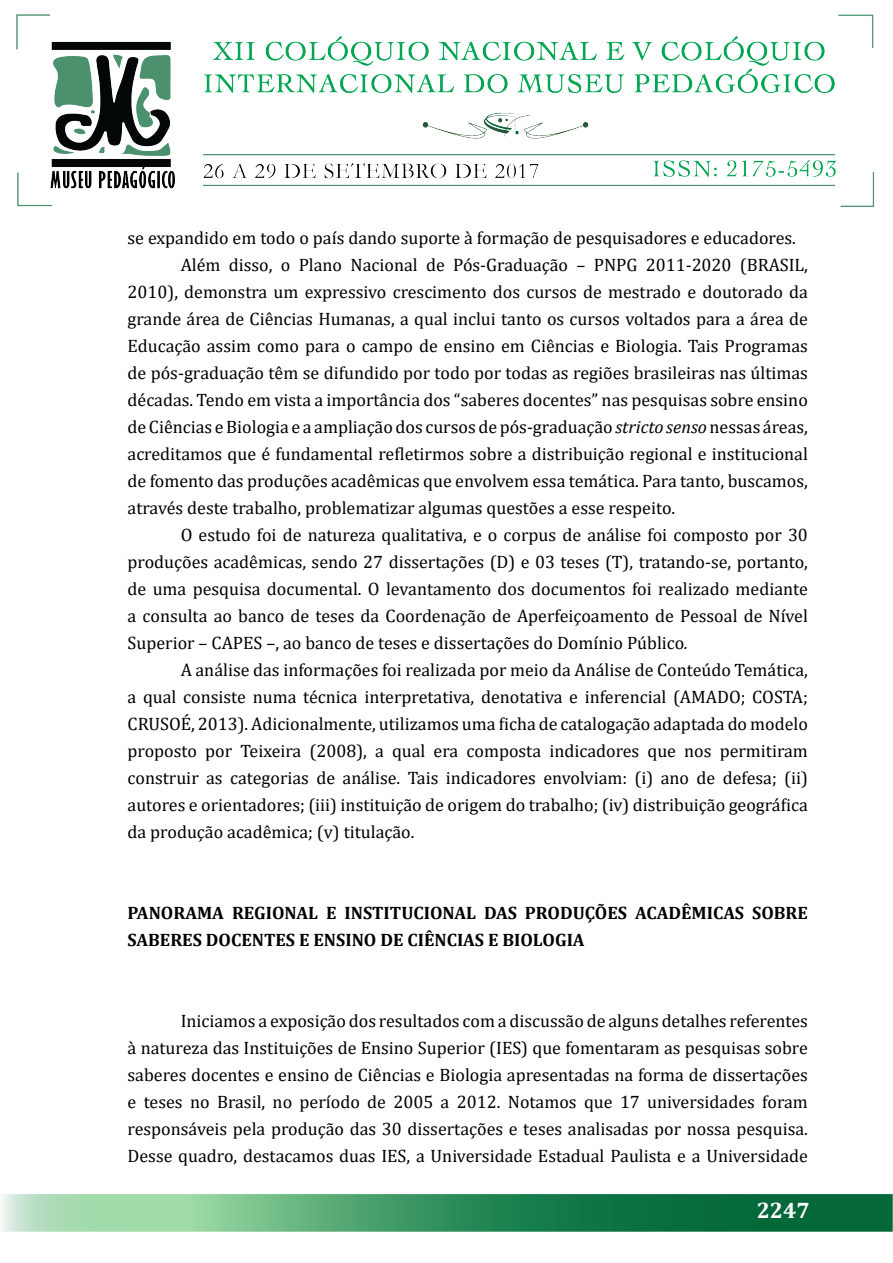
<style>
.page{position:relative;width:893px;height:1263px;background:#fff}
.page>*{position:absolute;margin:0;border:0;box-sizing:border-box;transform-origin:0 0}
.t1{font:700 22.5px "Cambria";color:#fff}
.t2{font:18px/27px "Cambria";color:#000;text-align:justify}
.t3{font:700 18px/27px "Cambria";color:#000}
.s1{font-style:italic}
</style>
<div class="page">
<img style="left:2px;top:14px;width:890px;height:1218px">
<p class="t2" style="left:128px;top:224px;width:670px">se expandido em todo o país dando suporte à formação de pesquisadores e educadores.</p>
<p class="t2" style="left:181px;top:251px;width:629px">Além disso, o Plano Nacional de Pós-Graduação – PNPG 2011-2020 (BRASIL,</p>
<p class="t2" style="left:128px;top:278px;width:682px">2010), demonstra um expressivo crescimento dos cursos de mestrado e doutorado da</p>
<p class="t2" style="left:128px;top:305px;width:682px">grande área de Ciências Humanas, a qual inclui tanto os cursos voltados para a área de</p>
<p class="t2" style="left:128px;top:332px;width:682px">Educação assim como para o campo de ensino em Ciências e Biologia. Tais Programas</p>
<p class="t2" style="left:128px;top:359px;width:682px">de pós-graduação têm se difundido por todo por todas as regiões brasileiras nas últimas</p>
<p class="t2" style="left:128px;top:386px;width:682px">décadas. Tendo em vista a importância dos “saberes docentes” nas pesquisas sobre ensino</p>
<p class="t2" style="left:128px;top:413px;width:682px">de Ciências e Biologia e a ampliação dos cursos de pós-graduação <span class="s1">stricto senso</span> nessas áreas,</p>
<p class="t2" style="left:128px;top:440px;width:682px">acreditamos que é fundamental refletirmos sobre a distribuição regional e institucional</p>
<p class="t2" style="left:128px;top:467px;width:682px">de fomento das produções acadêmicas que envolvem essa temática. Para tanto, buscamos,</p>
<p class="t2" style="left:128px;top:494px;width:549px">através deste trabalho, problematizar algumas questões a esse respeito.</p>
<p class="t2" style="left:181px;top:521px;width:629px">O estudo foi de natureza qualitativa, e o corpus de análise foi composto por 30</p>
<p class="t2" style="left:128px;top:548px;width:682px">produções acadêmicas, sendo 27 dissertações (D) e 03 teses (T), tratando-se, portanto,</p>
<p class="t2" style="left:128px;top:575px;width:682px">de uma pesquisa documental. O levantamento dos documentos foi realizado mediante</p>
<p class="t2" style="left:128px;top:602px;width:682px">a consulta ao banco de teses da Coordenação de Aperfeiçoamento de Pessoal de Nível</p>
<p class="t2" style="left:128px;top:629px;width:562px">Superior – CAPES –, ao banco de teses e dissertações do Domínio Público<span class="s1">.</span></p>
<p class="t2" style="left:181px;top:656px;width:629px">A análise das informações foi realizada por meio da Análise de Conteúdo Temática,</p>
<p class="t2" style="left:128px;top:683px;width:682px">a qual consiste numa técnica interpretativa, denotativa e inferencial (AMADO; COSTA;</p>
<p class="t2" style="left:128px;top:710px;width:682px">CRUSOÉ, 2013). Adicionalmente, utilizamos uma ficha de catalogação adaptada do modelo</p>
<p class="t2" style="left:128px;top:737px;width:682px">proposto por Teixeira (2008), a qual era composta indicadores que nos permitiram</p>
<p class="t2" style="left:128px;top:764px;width:682px">construir as categorias de análise. Tais indicadores envolviam: (i) ano de defesa; (ii)</p>
<p class="t2" style="left:128px;top:791px;width:682px">autores e orientadores; (iii) instituição de origem do trabalho; (iv) distribuição geográfica</p>
<p class="t2" style="left:128px;top:818px;width:288px">da produção acadêmica; (v) titulação.</p>
<p class="t3" style="left:128px;top:898px;width:682px">PANORAMA REGIONAL E INSTITUCIONAL DAS PRODUÇÕES ACADÊMICAS SOBRE<br>SABERES DOCENTES E ENSINO DE CIÊNCIAS E BIOLOGIA</p>
<p class="t2" style="left:128px;top:1007px;width:682px;text-indent:53px">Iniciamos a exposição dos resultados com a discussão de alguns detalhes referentes à natureza das Instituições de Ensino Superior (IES) que fomentaram as pesquisas sobre saberes docentes e ensino de Ciências e Biologia apresentadas na forma de dissertações e teses no Brasil, no período de 2005 a 2012. Notamos que 17 universidades foram responsáveis pela produção das 30 dissertações e teses analisadas por nossa pesquisa.<br>Desse quadro, destacamos duas IES, a Universidade Estadual Paulista e a Universidade</p>
<p class="t1" style="left:757px;top:1195px;width:55px">2247</p>
</div>
